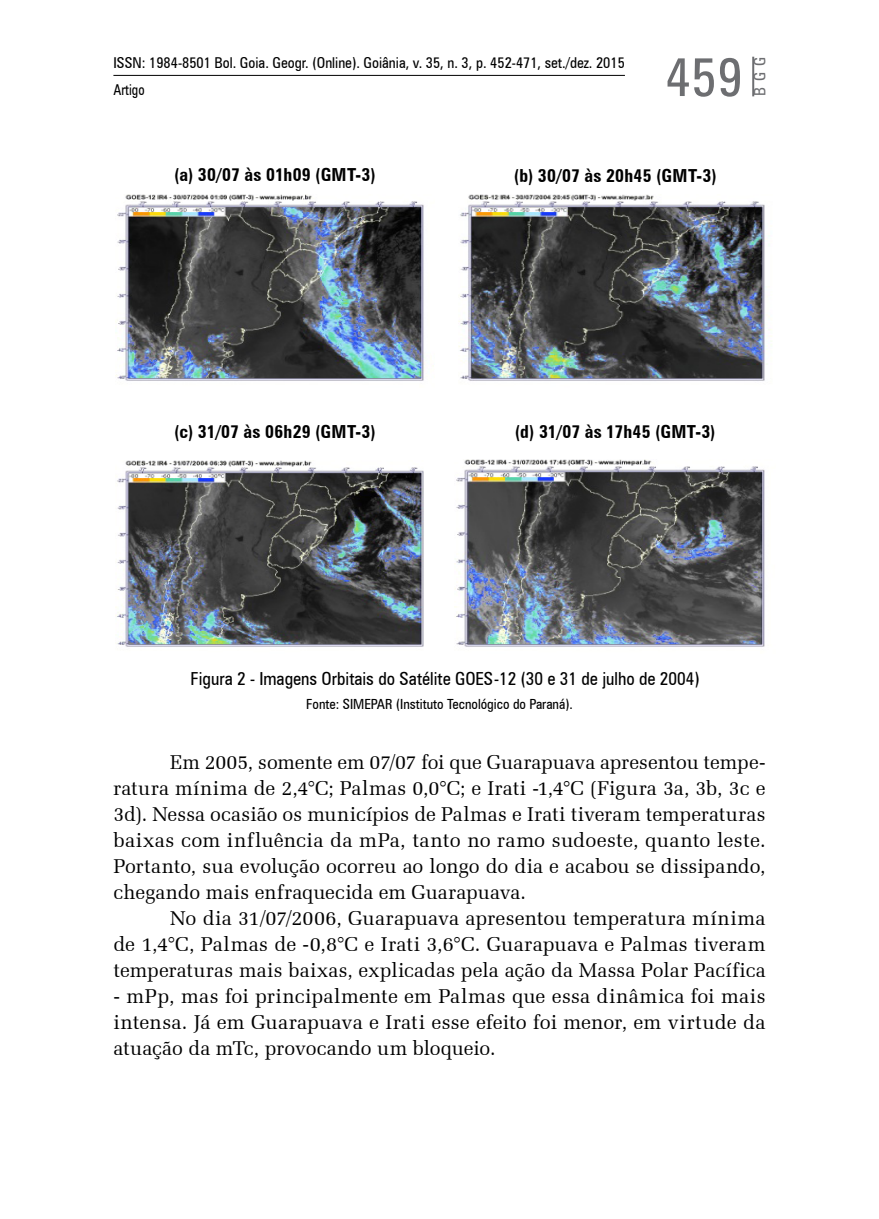
<style>
.page{position:relative;width:879px;height:1219px;background:#fff}
.page>*{position:absolute;margin:0;border:0;box-sizing:border-box;transform-origin:0 0}
.t1{font:condensed 54px "Zurich BT";color:#6d6e71}
.t2{font:20px/26px "Zapf Elliptical 711 BT";letter-spacing:.005em;color:#000;text-align:justify}
.t3{font:700 condensed 18px "Zurich BT";letter-spacing:.015em;color:#000}
.t4{font:condensed 18px "Zurich BT";color:#000}
.t5{font:condensed 16px "Zurich BT";color:#6d6e71}
.t6{font:condensed 15px/26.8px "Zurich BT";color:#000}
.t7{font:condensed 14px "Zurich BT";color:#000}
</style>
<div class="page">
<hr style="left:752px;top:57px;width:2px;height:39px;background:#6d6e71">
<hr style="left:113px;top:75px;width:512px;height:1px;background:#000">
<img style="left:116px;top:195px;width:318px;height:186px">
<img style="left:458px;top:195px;width:314px;height:186px">
<img style="left:116px;top:460px;width:308px;height:187px">
<img style="left:455px;top:460px;width:310px;height:187px">
<p class="t6" style="left:113px;top:49px;width:513px">ISSN: 1984-8501 Bol. Goia. Geogr. (Online). Goiânia, v. 35, n. 3, p. 452-471, set./dez. 2015<br>Artigo</p>
<h1 class="t1" style="left:665px;top:44px;width:79px">459</h1>
<p class="t5" style="left:750px;top:96px;width:41px;rotate:-90deg">BGG</p>
<p class="t3" style="left:174px;top:164px;width:203px">(a) 30/07 às 01h09 (GMT-3)</p>
<p class="t3" style="left:514px;top:164px;width:205px">(b) 30/07 às 20h45 (GMT-3)</p>
<p class="t3" style="left:174px;top:420px;width:203px">(c) 31/07 às 06h29 (GMT-3)</p>
<p class="t3" style="left:515px;top:420px;width:202px">(d) 31/07 às 17h45 (GMT-3)</p>
<p class="t4" style="left:191px;top:668px;width:510px">Figura 2 - Imagens Orbitais do Satélite GOES-12 (30 e 31 de julho de 2004)</p>
<p class="t7" style="left:306px;top:695px;width:268px">Fonte: SIMEPAR (Instituto Tecnológico do Paraná).</p>
<p class="t2" style="left:113px;top:749px;width:654px;text-indent:57px">Em 2005, somente em 07/07 foi que Guarapuava apresentou tempe&shy;ratura mínima de 2,4°C; Palmas 0,0°C; e Irati -1,4°C (Figura 3a, 3b, 3c e 3d). Nessa ocasião os municípios de Palmas e Irati tiveram temperaturas baixas com influência da mPa, tanto no ramo sudoeste, quanto leste.<br>Portanto, sua evolução ocorreu ao longo do dia e acabou se dissipando, chegando mais enfraquecida em Guarapuava.</p>
<p class="t2" style="left:113px;top:905px;width:654px;text-indent:57px">No dia 31/07/2006, Guarapuava apresentou temperatura mínima de 1,4°C, Palmas de -0,8°C e Irati 3,6°C. Guarapuava e Palmas tiveram temperaturas mais baixas, explicadas pela ação da Massa Polar Pacífica</p>
<p class="t2" style="left:113px;top:983px;width:654px">- mPp, mas foi principalmente em Palmas que essa dinâmica foi mais intensa. Já em Guarapuava e Irati esse efeito foi menor, em virtude da atuação da mTc, provocando um bloqueio.</p>
</div>
